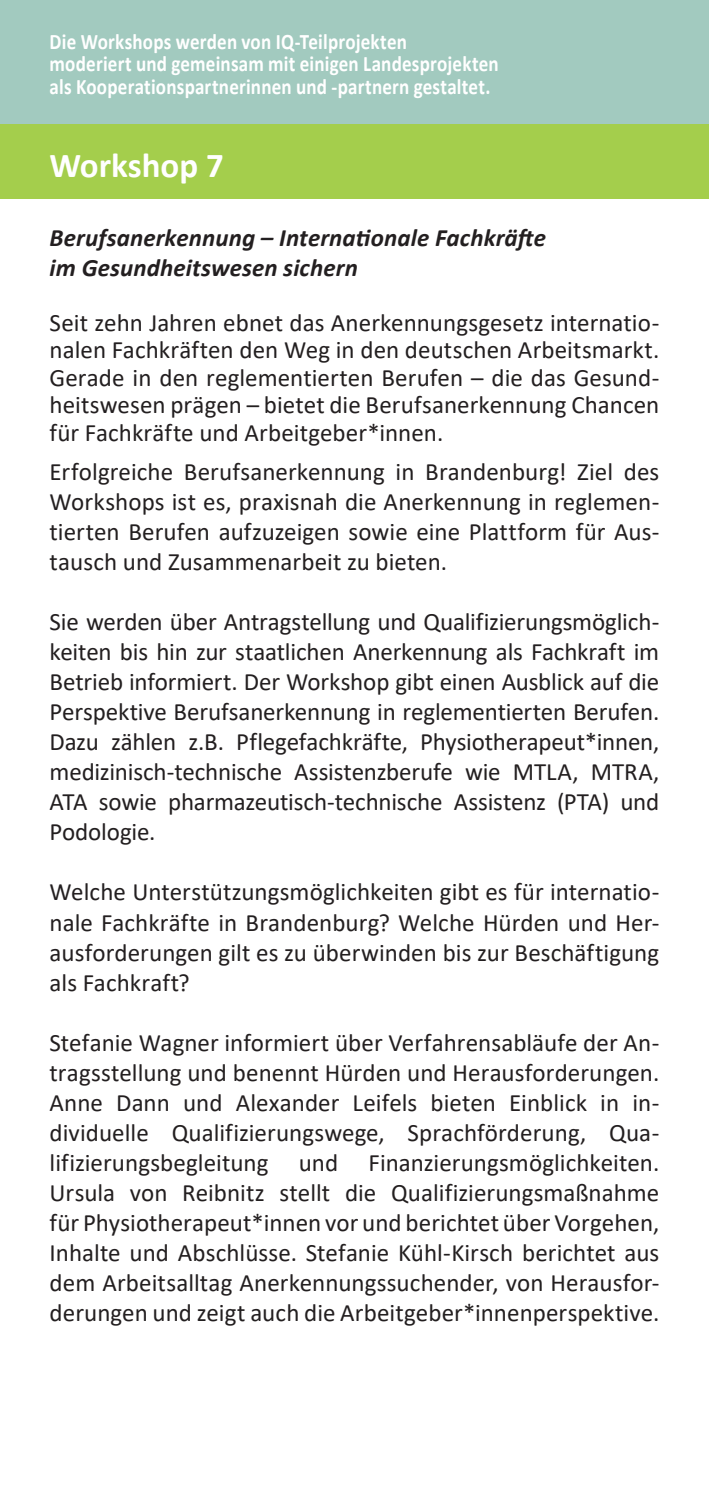
<style>
.page{position:relative;width:709px;height:1489px;background:#fff}
.page>*{position:absolute;margin:0;border:0;box-sizing:border-box;transform-origin:0 0}
.Überschrift{font:700 35px "Calibri";color:#fff}
._04_Fliesstext{font:25px/30px "Calibri";color:#231f20;text-align:justify}
.t1{font:italic 700 25px/30px "Calibri";letter-spacing:.005em;color:#231f20}
._04_Fliesstext-2{font:700 22.25px/22.2px "Calibri";letter-spacing:.01em;color:#fff;scale:.86 1}
</style>
<div class="page">
<div style="left:0;top:0;width:709px;height:124px;background:#a2cabf"></div>
<div style="left:0;top:124px;width:709px;height:75px;background:#a4ce4c"></div>
<p class="_04_Fliesstext-2" style="left:50px;top:30px;width:524px">Die Workshops werden von IQ-Teilprojekten<br>moderiert und gemeinsam mit einigen Landesprojekten als Kooperationspartnerinnen und -partnern gestaltet.</p>
<p class="Überschrift" style="left:50px;top:140px;width:176px">Workshop 7</p>
<p class="t1" style="left:50px;top:221px;width:498px">Berufsanerkennung – Internationale Fachkräfte im Gesundheitswesen sichern</p>
<p class="_04_Fliesstext" style="left:50px;top:308px;width:611px;line-height:27.5px">Seit zehn Jahren ebnet das Anerkennungsgesetz internatio&shy;nalen Fachkräften den Weg in den deutschen Arbeitsmarkt.<br>Gerade in den reglementierten Berufen – die das Gesund&shy;heitswesen prägen – bietet die Berufsanerkennung Chancen für Fachkräfte und Arbeitgeber*innen.</p>
<p class="_04_Fliesstext" style="left:50px;top:456px;width:611px">Erfolgreiche Berufsanerkennung in Brandenburg! Ziel des Workshops ist es, praxisnah die Anerkennung in reglemen&shy;tierten Berufen aufzuzeigen sowie eine Plattform für Aus&shy;tausch und Zusammenarbeit zu bieten.</p>
<p class="_04_Fliesstext" style="left:50px;top:606px;width:611px">Sie werden über Antragstellung und Qualifizierungsmöglich&shy;keiten bis hin zur staatlichen Anerkennung als Fachkraft im Betrieb informiert. Der Workshop gibt einen Ausblick auf die Perspektive Berufsanerkennung in reglementierten Berufen.<br>Dazu zählen z.B. Pflegefachkräfte, Physiotherapeut*innen, medizinisch-technische Assistenzberufe wie MTLA, MTRA, ATA sowie pharmazeutisch-technische Assistenz (PTA) und Podologie.</p>
<p class="_04_Fliesstext" style="left:50px;top:876px;width:611px">Welche Unterstützungsmöglichkeiten gibt es für internatio&shy;nale Fachkräfte in Brandenburg? Welche Hürden und Her&shy;ausforderungen gilt es zu überwinden bis zur Beschäftigung als Fachkraft?</p>
<p class="_04_Fliesstext" style="left:50px;top:1026px;width:611px">Stefanie Wagner informiert über Verfahrensabläufe der An&shy;tragsstellung und benennt Hürden und Herausforderungen.<br>Anne Dann und Alexander Leifels bieten Einblick in in&shy;dividuelle Qualifizierungswege, Sprachförderung, Qua&shy;lifizierungsbegleitung und Finanzierungsmöglichkeiten.<br>Ursula von Reibnitz stellt die Qualifizierungsmaßnahme für Physiotherapeut*innen vor und berichtet über Vorgehen, Inhalte und Abschlüsse. Stefanie Kühl-Kirsch berichtet aus dem Arbeitsalltag Anerkennungssuchender, von Herausfor&shy;derungen und zeigt auch die Arbeitgeber*innenperspektive.</p>
</div>
